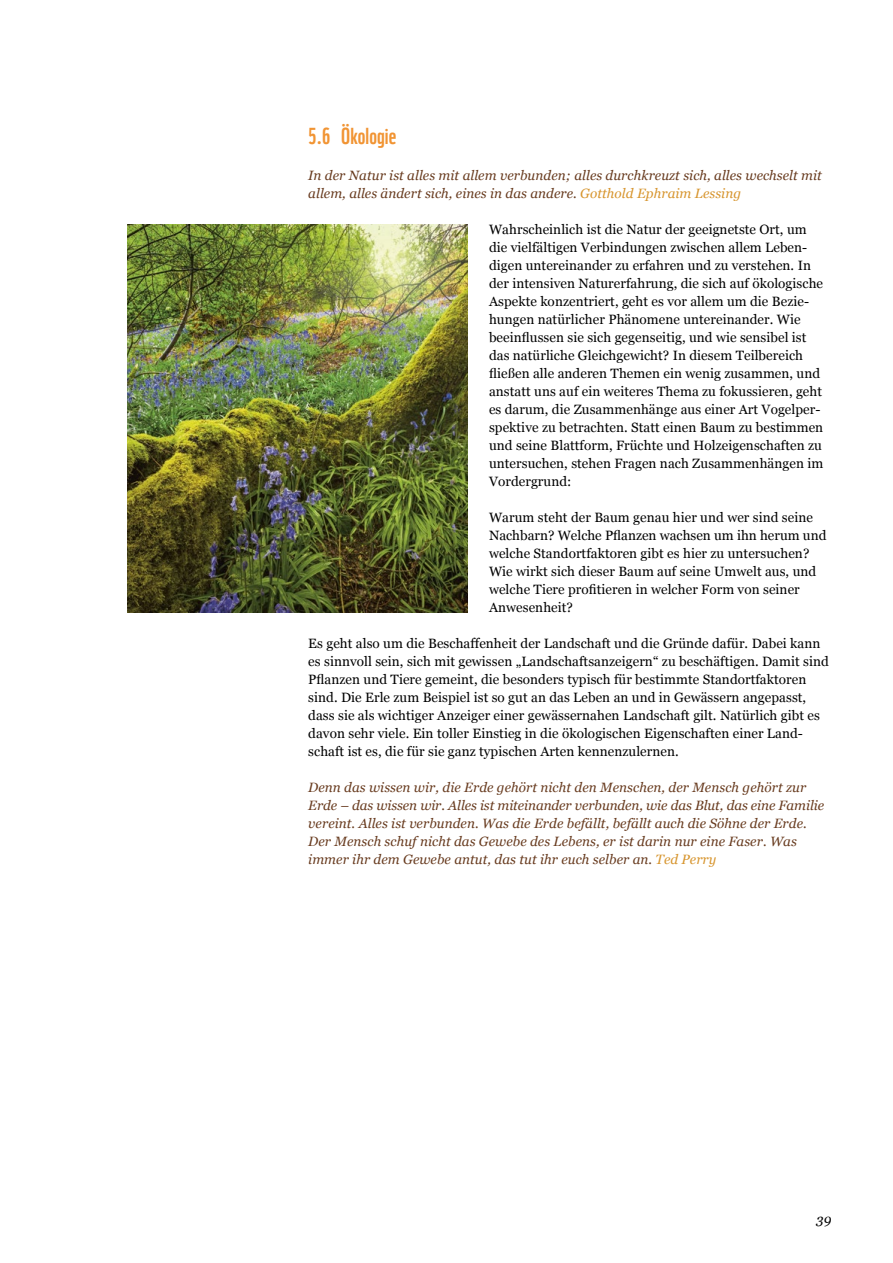
<style>
.page{position:relative;width:893px;height:1263px;background:#fff}
.page>*{position:absolute;margin:0;border:0;box-sizing:border-box;transform-origin:0 0}
.t1{font:22.5px "WWF";letter-spacing:.005em;color:#f19433}
.t2{font:13.5px/18px "Georgia";letter-spacing:.005em;color:#000}
.t3{font:italic 13.5px/18px "Georgia";letter-spacing:.005em;color:#683b1f}
.t4{font:italic 13.5px "Georgia";color:#000}
.s1{color:#d7952e}
</style>
<div class="page">
<img style="left:128px;top:224px;width:340px;height:388px">
<h1 class="t1" style="left:308px;top:118px;width:90px">5.6 Ökologie</h1>
<p class="t3" style="left:308px;top:166px;width:515px">In der Natur ist alles mit allem verbunden; alles durchkreuzt sich, alles wechselt mit allem, alles ändert sich, eines in das andere. <span class="s1">Gotthold Ephraim Lessing</span></p>
<p class="t2" style="left:489px;top:220px;width:336px">Wahrscheinlich ist die Natur der geeignetste Ort, um die vielfältigen Verbindungen zwischen allem Leben&shy;digen untereinander zu erfahren und zu verstehen. In der intensiven Naturerfahrung, die sich auf ökologische Aspekte konzentriert, geht es vor allem um die Bezie&shy;hungen natürlicher Phänomene untereinander. Wie beeinflussen sie sich gegenseitig, und wie sensibel ist das natürliche Gleichgewicht? In diesem Teilbereich fließen alle anderen Themen ein wenig zusammen, und anstatt uns auf ein weiteres Thema zu fokussieren, geht es darum, die Zusammenhänge aus einer Art Vogelper&shy;spektive zu betrachten. Statt einen Baum zu bestimmen und seine Blattform, Früchte und Holzeigenschaften zu untersuchen, stehen Fragen nach Zusammenhängen im Vordergrund:</p>
<p class="t2" style="left:489px;top:508px;width:339px">Warum steht der Baum genau hier und wer sind seine Nachbarn? Welche Pflanzen wachsen um ihn herum und welche Standortfaktoren gibt es hier zu untersuchen?<br>Wie wirkt sich dieser Baum auf seine Umwelt aus, und welche Tiere profitieren in welcher Form von seiner Anwesenheit?</p>
<p class="t2" style="left:308px;top:634px;width:522px">Es geht also um die Beschaffenheit der Landschaft und die Gründe dafür. Dabei kann es sinnvoll sein, sich mit gewissen „Landschaftsanzeigern“ zu beschäftigen. Damit sind Pflanzen und Tiere gemeint, die besonders typisch für bestimmte Standortfaktoren sind. Die Erle zum Beispiel ist so gut an das Leben an und in Gewässern angepasst, dass sie als wichtiger Anzeiger einer gewässernahen Landschaft gilt. Natürlich gibt es davon sehr viele. Ein toller Einstieg in die ökologischen Eigenschaften einer Land&shy;schaft ist es, die für sie ganz typischen Arten kennenzulernen.</p>
<p class="t3" style="left:308px;top:778px;width:517px">Denn das wissen wir, die Erde gehört nicht den Menschen, der Mensch gehört zur Erde – das wissen wir. Alles ist miteinander verbunden, wie das Blut, das eine Familie vereint. Alles ist verbunden. Was die Erde befällt, befällt auch die Söhne der Erde.<br>Der Mensch schuf nicht das Gewebe des Lebens, er ist darin nur eine Faser. Was immer ihr dem Gewebe antut, das tut ihr euch selber an. <span class="s1">Ted Perry</span></p>
<p class="t4" style="left:816px;top:1210px;width:17px">39</p>
</div>
